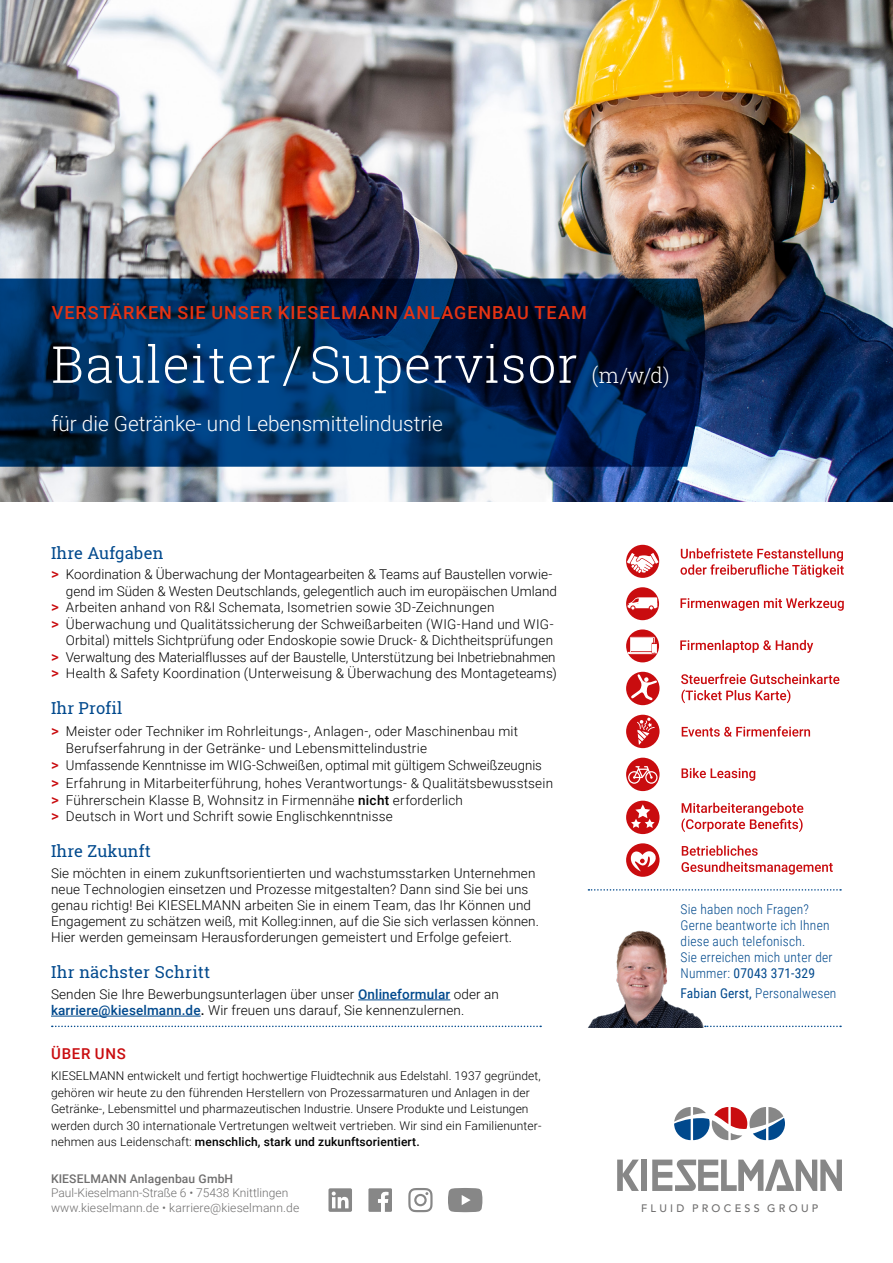
<style>
.page{position:relative;width:893px;height:1263px;background:#fff}
.page>*{position:absolute;margin:0;border:0;box-sizing:border-box;transform-origin:0 0}
.t1{font:300 51px "Roboto Slab";letter-spacing:.02em;color:#fff}
.t2{font:300 21px "Roboto";color:#fff}
.t3{font:300 21px "Roboto Slab";color:#fff}
.t4{font:500 18px "Roboto";letter-spacing:.055em;color:#e63312}
.t5{font:16.5px "Roboto Slab";letter-spacing:.01em;color:#00498d}
.t6{font:500 15px "Roboto";letter-spacing:.045em;color:#c90c0f}
.t7{font:300 13.5px/16.2px "Roboto";letter-spacing:.01em;color:#000}
.t8{font:300 13.5px/16.2px "Roboto Condensed";letter-spacing:.015em;color:#00498c}
.t9{font:300 13.5px "Roboto Condensed";letter-spacing:.01em;color:#00498d}
.t10{font:300 12px/16.5px "Roboto";letter-spacing:.005em;color:#000}
.t11{font:300 12px/14.4px "Roboto";color:#706f6f}
.t12{font:500 12px "Roboto";letter-spacing:.01em;color:#706f6f}
.t13{font:500 10.8px "Avenir LT";letter-spacing:.305em;color:#706f6f}
.s1{font-weight:500;font-size:15px;color:#c90c0f}
.s2{font-weight:500}
.s3{font-weight:500;color:#00498d}
.s4{font-weight:400;color:#00498d}
.s5{font-weight:400}
</style>
<div class="page">
<img style="left:0;top:0;width:893px;height:502px">
<svg style="left:674px;top:1107px;width:111px;height:33px"></svg>
<div style="left:641px;top:1159px;width:6px;height:32px;background:#878787"></div>
<svg style="left:617px;top:1159px;width:22px;height:32px"></svg>
<svg style="left:652px;top:1159px;width:190px;height:32px"></svg>
<svg style="left:588px;top:889px;width:253px;height:2px"></svg>
<svg style="left:706px;top:1025px;width:135px;height:2px"></svg>
<svg style="left:368px;top:1188px;width:24px;height:24px"></svg>
<svg style="left:328px;top:1188px;width:24px;height:24px"></svg>
<svg style="left:448px;top:1188px;width:34px;height:24px"></svg>
<svg style="left:408px;top:1188px;width:25px;height:24px"></svg>
<svg style="left:681px;top:674px;width:158px;height:29px"></svg>
<div style="left:626px;top:672px;width:33px;height:33px;background:#c90c0f;border-radius:50%"></div>
<svg style="left:631px;top:674px;width:26px;height:26px"></svg>
<svg style="left:681px;top:768px;width:74px;height:13px"></svg>
<div style="left:626px;top:758px;width:33px;height:33px;background:#c90c0f;border-radius:50%"></div>
<svg style="left:628px;top:766px;width:29px;height:18px"></svg>
<svg style="left:682px;top:726px;width:128px;height:11px"></svg>
<div style="left:626px;top:715px;width:33px;height:33px;background:#c90c0f;border-radius:50%"></div>
<svg style="left:637px;top:717px;width:18px;height:28px"></svg>
<svg style="left:681px;top:803px;width:122px;height:29px"></svg>
<div style="left:626px;top:801px;width:33px;height:33px;background:#c90c0f;border-radius:50%"></div>
<svg style="left:631px;top:804px;width:24px;height:24px"></svg>
<svg style="left:681px;top:862px;width:152px;height:13px"></svg>
<svg style="left:682px;top:845px;width:76px;height:11px"></svg>
<div style="left:626px;top:843px;width:33px;height:34px;background:#c90c0f;border-radius:50%"></div>
<svg style="left:631px;top:851px;width:25px;height:20px"></svg>
<svg style="left:52px;top:1025px;width:489px;height:2px"></svg>
<svg style="left:626px;top:629px;width:33px;height:33px"></svg>
<svg style="left:628px;top:637px;width:29px;height:17px"></svg>
<svg style="left:680px;top:640px;width:133px;height:13px"></svg>
<div style="left:626px;top:587px;width:33px;height:33px;background:#c90c0f;border-radius:50%"></div>
<svg style="left:627px;top:597px;width:30px;height:13px"></svg>
<svg style="left:680px;top:598px;width:164px;height:13px"></svg>
<div style="left:626px;top:545px;width:33px;height:33px;background:#c90c0f;border-radius:50%"></div>
<svg style="left:627px;top:553px;width:31px;height:20px"></svg>
<svg style="left:680px;top:548px;width:164px;height:29px"></svg>
<svg style="left:0;top:279px;width:705px;height:188px;background:#012a59"></svg>
<img style="left:588px;top:930px;width:118px;height:97px">
<hr style="left:358px;top:999px;width:92px;height:1px;background:#00498d">
<hr style="left:51px;top:1016px;width:150px;height:1px;background:#00498d">
<h3 class="t4" style="left:52px;top:300px;width:536px">VERSTÄRKEN SIE UNSER KIESELMANN ANLAGENBAU TEAM</h3>
<h1 class="t1" style="left:51px;top:329px;width:528px">Bauleiter / Supervisor</h1>
<h2 class="t2" style="left:51px;top:409px;width:393px">für die Getränke- und Lebensmittelindustrie</h2>
<h2 class="t3" style="left:592px;top:361px;width:79px">(m/w/d)</h2>
<p class="t5" style="left:51px;top:541px;width:114px">Ihre Aufgaben</p>
<p class="t7" style="left:51px;top:566px;width:503px"><span class="s1">&gt;</span> Koordination &amp; Überwachung der Montagearbeiten &amp; Teams auf Baustellen vorwie-</p>
<p class="t7" style="left:66px;top:582px;width:493px">gend im Süden &amp; Westen Deutschlands, gelegentlich auch im europäischen Umland</p>
<p class="t7" style="left:51px;top:599px;width:445px"><span class="s1">&gt;</span> Arbeiten anhand von R&amp;I Schemata, Isometrien sowie 3D-Zeichnungen</p>
<p class="t7" style="left:51px;top:615px;width:504px"><span class="s1">&gt;</span> Überwachung und Qualitätssicherung der Schweißarbeiten (WIG-Hand und WIG-</p>
<p class="t7" style="left:66px;top:632px;width:489px">Orbital) mittels Sichtprüfung oder Endoskopie sowie Druck- &amp; Dichtheitsprüfungen</p>
<p class="t7" style="left:51px;top:648px;width:506px"><span class="s1">&gt;</span> Verwaltung des Materialflusses auf der Baustelle, Unterstützung bei Inbetriebnahmen</p>
<p class="t7" style="left:51px;top:665px;width:507px"><span class="s1">&gt;</span> Health &amp; Safety Koordination (Unterweisung &amp; Überwachung des Montageteams)</p>
<p class="t5" style="left:51px;top:697px;width:73px">Ihr Profil</p>
<p class="t7" style="left:51px;top:722px;width:469px"><span class="s1">&gt;</span> Meister oder Techniker im Rohrleitungs-, Anlagen-, oder Maschinenbau mit</p>
<p class="t7" style="left:66px;top:740px;width:363px">Berufserfahrung in der Getränke- und Lebensmittelindustrie</p>
<p class="t7" style="left:51px;top:757px;width:492px"><span class="s1">&gt;</span> Umfassende Kenntnisse im WIG-Schweißen, optimal mit gültigem Schweißzeugnis</p>
<p class="t7" style="left:51px;top:774px;width:504px"><span class="s1">&gt;</span> Erfahrung in Mitarbeiterführung, hohes Verantwortungs- &amp; Qualitätsbewusstsein</p>
<p class="t7" style="left:51px;top:791px;width:413px"><span class="s1">&gt;</span> Führerschein Klasse B, Wohnsitz in Firmennähe <span class="s2">nicht</span> erforderlich</p>
<p class="t7" style="left:51px;top:808px;width:343px"><span class="s1">&gt;</span> Deutsch in Wort und Schrift sowie Englischkenntnisse</p>
<p class="t5" style="left:51px;top:840px;width:101px">Ihre Zukunft</p>
<p class="t7" style="left:51px;top:864px;width:489px">Sie möchten in einem zukunftsorientierten und wachstumsstarken Unternehmen neue Technologien einsetzen und Prozesse mitgestalten? Dann sind Sie bei uns genau richtig! Bei KIESELMANN arbeiten Sie in einem Team, das Ihr Können und Engagement zu schätzen weiß, mit Kolleg:innen, auf die Sie sich verlassen können.<br>Hier werden gemeinsam Herausforderungen gemeistert und Erfolge gefeiert.</p>
<p class="t5" style="left:51px;top:961px;width:161px">Ihr nächster Schritt</p>
<p class="t7" style="left:51px;top:985px;width:450px">Senden Sie Ihre Bewerbungsunterlagen über unser <span class="s3">Onlineformular</span> oder an <span class="s3">karriere@kieselmann.de</span><span class="s2">.</span> Wir freuen uns darauf, Sie kennenzulernen.</p>
<p class="t6" style="left:51px;top:1043px;width:76px">ÜBER UNS</p>
<p class="t10" style="left:51px;top:1067px;width:492px">KIESELMANN entwickelt und fertigt hochwertige Fluidtechnik aus Edelstahl. 1937 gegründet, gehören wir heute zu den führenden Herstellern von Prozessarmaturen und Anlagen in der Getränke-, Lebensmittel und pharmazeutischen Industrie. Unsere Produkte und Leistungen werden durch 30 internationale Vertretungen weltweit vertrieben. Wir sind ein Familienunter&shy;nehmen aus Leidenschaft: <span class="s2">menschlich, stark und zukunftsorientiert.</span></p>
<p class="t12" style="left:51px;top:1170px;width:184px">KIESELMANN Anlagenbau GmbH</p>
<p class="t11" style="left:51px;top:1185px;width:250px">Paul-Kieselmann-Straße 6 • 75438 Knittlingen www.kieselmann.de • karriere@kieselmann.de</p>
<p class="t8" style="left:681px;top:900px;width:153px">Sie haben noch Fragen?<br>Gerne beantworte ich Ihnen diese auch telefonisch.<br>Sie erreichen mich unter der<br>Nummer: <span class="s4">07043 371-329</span></p>
<p class="t9" style="left:681px;top:984px;width:157px"><span class="s5">Fabian Gerst,</span> Personalwesen</p>
<p class="t13" style="left:641px;top:1202px;width:179px">FLUID PROCESS GROUP</p>
</div>
